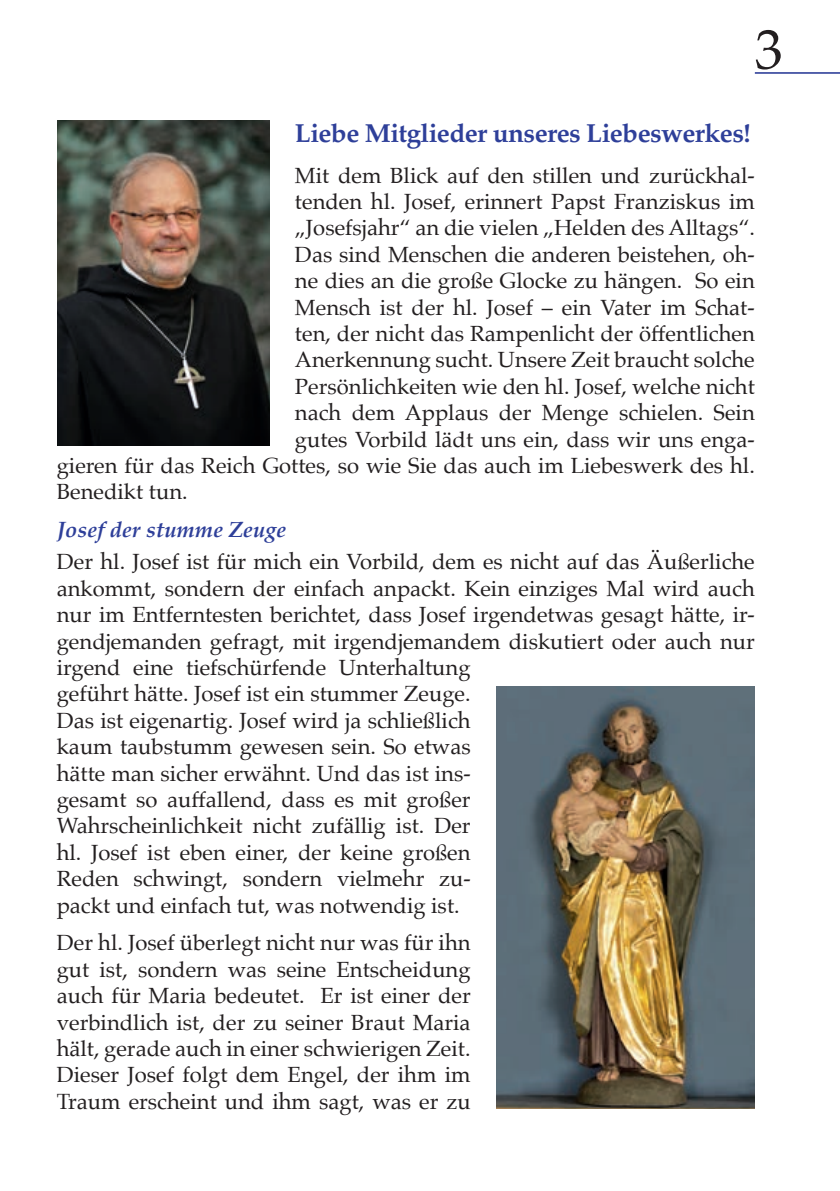
<style>
.page{position:relative;width:840px;height:1191px;background:#fff}
.page>*{position:absolute;margin:0;border:0;box-sizing:border-box;transform-origin:0 0}
.t1{font:56px "Palatino";color:#231f20}
.t2{font:700 26px "Palatino";letter-spacing:-.02em;color:#2e3f99}
.t3{font:italic 24.6px "Times New Roman";color:#000001}
.t4{font:700 24.6px "Times New Roman";color:#000001}
.t5{font:22px/26.4px "Palatino";color:#231f20}
.t6{font:italic 700 22px "Palatino";color:#2e3f99}
</style>
<div class="page">
<hr style="left:754px;top:72px;width:85px;height:2px;background:#2e3f99">
<img style="left:57px;top:120px;width:212px;height:325px">
<img style="left:496px;top:686px;width:258px;height:422px">
<h1 class="t1" style="left:754px;top:3px;width:29px">3</h1>
<p class="t2" style="left:295px;top:111px;width:457px">Liebe Mitglieder unseres Liebeswerkes!</p>
<p class="t5" style="left:295px;top:162px;width:461px">Mit dem Blick auf den stillen und zurückhal-</p>
<p class="t5" style="left:295px;top:188px;width:461px">tenden hl. Josef, erinnert Papst Franziskus im</p>
<p class="t5" style="left:295px;top:215px;width:461px">„Josefsjahr“ an die vielen „Helden des Alltags“.</p>
<p class="t5" style="left:295px;top:241px;width:461px">Das sind Menschen die anderen beistehen, oh-</p>
<p class="t5" style="left:295px;top:267px;width:461px">ne dies an die große Glocke zu hängen. So ein</p>
<p class="t5" style="left:295px;top:294px;width:461px">Mensch ist der hl. Josef – ein Vater im Schat-</p>
<p class="t5" style="left:295px;top:320px;width:461px">ten, der nicht das Rampenlicht der öffentlichen</p>
<p class="t5" style="left:295px;top:347px;width:461px">Anerkennung sucht. Unsere Zeit braucht solche</p>
<p class="t5" style="left:295px;top:373px;width:461px">Persönlichkeiten wie den hl. Josef, welche nicht</p>
<p class="t5" style="left:295px;top:399px;width:461px">nach dem Applaus der Menge schielen. Sein</p>
<p class="t5" style="left:295px;top:426px;width:461px">gutes Vorbild lädt uns ein, dass wir uns enga-</p>
<p class="t5" style="left:57px;top:452px;width:699px">gieren für das Reich Gottes, so wie Sie das auch im Liebeswerk des hl.</p>
<p class="t5" style="left:57px;top:479px;width:132px">Benedikt tun.</p>
<p class="t6" style="left:57px;top:511px;width:231px">Josef der stumme Zeuge</p>
<p class="t5" style="left:57px;top:548px;width:699px">Der hl. Josef ist für mich ein Vorbild, dem es nicht auf das Äußerliche ankommt, sondern der einfach anpackt. Kein einziges Mal wird auch nur im Entferntesten berichtet, dass Josef irgendetwas gesagt hätte, ir&shy;gendjemanden gefragt, mit irgendjemandem diskutiert oder auch nur irgend eine tiefschürfende Unterhaltung<br>geführt hätte. Josef ist ein stummer Zeuge.<br>Das ist eigenartig. Josef wird ja schließlich<br>kaum taubstumm gewesen sein. So etwas<br>hätte man sicher erwähnt. Und das ist ins-<br>gesamt so auffallend, dass es mit großer<br>Wahrscheinlichkeit nicht zufällig ist. Der<br>hl. Josef ist eben einer, der keine großen<br>Reden schwingt, sondern vielmehr zu-<br>packt und einfach tut, was notwendig ist.</p>
<p class="t5" style="left:57px;top:929px;width:415px;text-align:justify">Der hl. Josef überlegt nicht nur was für ihn gut ist, sondern was seine Entscheidung auch für Maria bedeutet. Er ist einer der verbindlich ist, der zu seiner Braut Maria hält, gerade auch in einer schwierigen Zeit.<br>Dieser Josef folgt dem Engel, der ihm im Traum erscheint und ihm sagt, was er zu</p>
<p class="t3" style="left:341px;top:547px;width:490px">Bild von Erzabt Wolfgang und Bild vom Hl. Josef</p>
<p class="t4" style="left:235px;top:600px;width:248px">Grußwort des Erzabtes</p>
</div>
